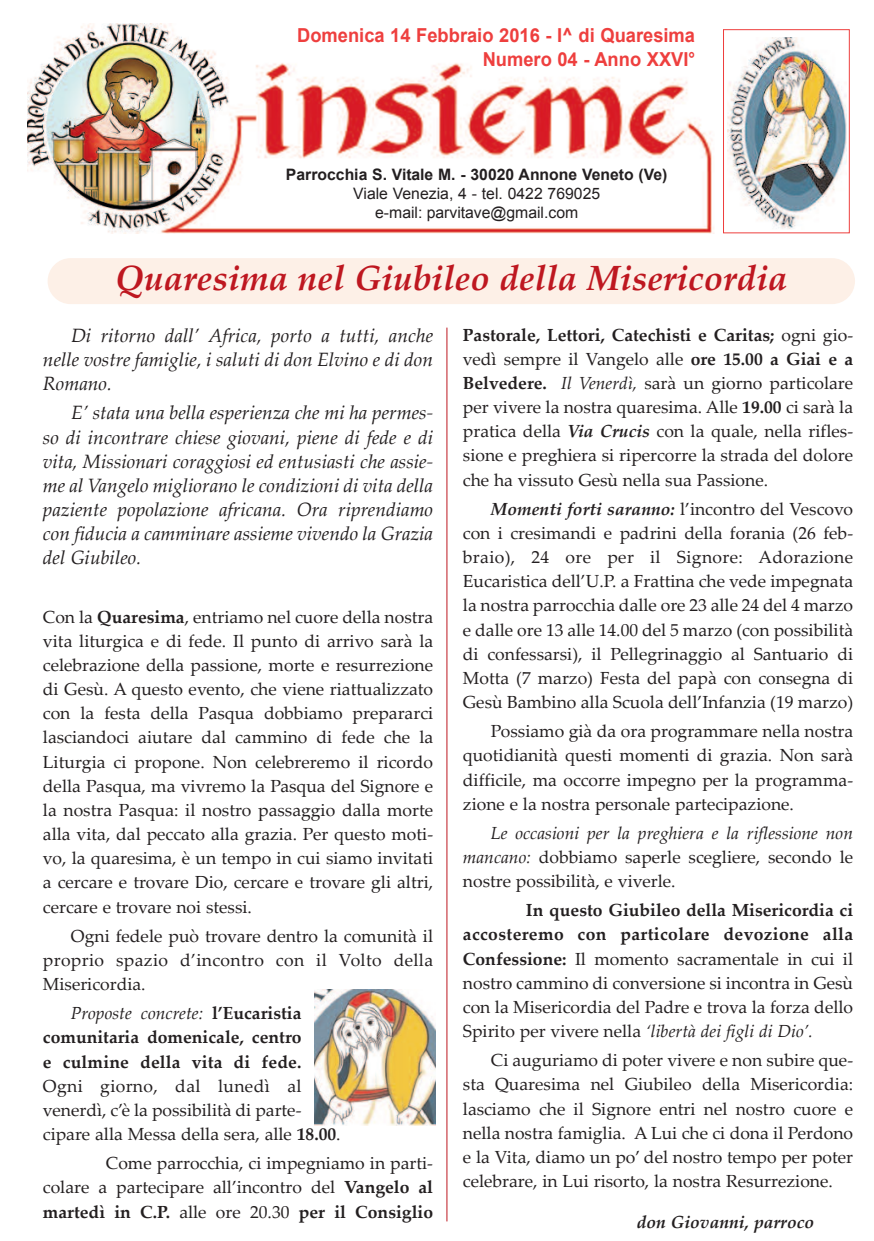
<style>
.page{position:relative;width:874px;height:1241px;background:#fff}
.page>*{position:absolute;margin:0;border:0;box-sizing:border-box;transform-origin:0 0}
.t1{font:italic 700 35px "Palatino Linotype";color:#be1720}
.t2{font:italic 19.25px/24.2px "Palatino Linotype";color:#231f20;text-align:justify}
.t3{font:700 19.25px/24.5px "Arial";color:#ee3f3e;text-align:right;scale:.95 1}
.t4{font:17.5px/24.2px "Palatino Linotype";color:#231f20;text-align:justify}
.t5{font:700 17.5px/24.2px "Palatino Linotype";color:#231f20;text-align:justify}
.t6{font:italic 700 17.5px "Palatino Linotype";color:#231f20}
.t7{font:15.75px/19.2px "Arial";color:#231f20;text-align:center}
.t8{font:700 15.75px "Arial";color:#231f20}
.s1{font-weight:700}
.s2{font-weight:400;font-style:italic}
.s3{font-style:italic}
.s4{font-weight:700;font-style:italic}
</style>
<div class="page">
<img style="left:28px;top:24px;width:686px;height:210px">
<div style="left:722px;top:29px;width:127px;height:204px;border:1px solid #ee3f3e"></div>
<hr style="left:446px;top:327px;width:1px;height:894px;background:#be1720">
<div style="left:48px;top:258px;width:806px;height:46px;background:#fdf0e7;border-radius:23px"></div>
<img style="left:727px;top:37px;width:119px;height:192px">
<img style="left:314px;top:989px;width:121px;height:136px">
<p class="t3" style="left:297px;top:23px;width:420px">Domenica 14 Febbraio 2016 - I^ di Quaresima<br>Numero 04 - Anno XXVI°</p>
<p class="t8" style="left:286px;top:165px;width:383px">Parrocchia S. Vitale M. - 30020 Annone Veneto (Ve)</p>
<p class="t7" style="left:353px;top:184px;width:248px">Viale Venezia, 4 - tel. 0422 769025 e-mail: parvitave@gmail.com</p>
<h1 class="t1" style="left:115px;top:264px;width:673px">Quaresima nel Giubileo della Misericordia</h1>
<p class="t2" style="left:43px;top:325px;width:391px;text-indent:28px">Di ritorno dall’ Africa, porto a tutti, anche nelle vostre famiglie, i saluti di don Elvino e di don Romano.</p>
<p class="t2" style="left:43px;top:403px;width:391px;text-indent:28px">E’ stata una bella esperienza che mi ha permes&shy;so di incontrare chiese giovani, piene di fede e di vita, Missionari coraggiosi ed entusiasti che assie&shy;me al Vangelo migliorano le condizioni di vita della paziente popolazione africana. Ora riprendiamo con fiducia a camminare assieme vivendo la Grazia del Giubileo.</p>
<p class="t4" style="left:43px;top:606px;width:391px">Con la <span class="s1">Quaresima</span>, entriamo nel cuore della nostra vita liturgica e di fede. Il punto di arrivo sarà la celebrazione della passione, morte e resurrezione di Gesù. A questo evento, che viene riattualizzato con la festa della Pasqua dobbiamo prepararci lasciandoci aiutare dal cammino di fede che la Liturgia ci propone. Non celebreremo il ricordo della Pasqua, ma vivremo la Pasqua del Signore e la nostra Pasqua: il nostro passaggio dalla morte alla vita, dal peccato alla grazia. Per questo moti&shy;vo, la quaresima, è un tempo in cui siamo invitati a cercare e trovare Dio, cercare e trovare gli altri, cercare e trovare noi stessi.</p>
<p class="t4" style="left:43px;top:925px;width:391px;text-indent:28px">Ogni fedele può trovare dentro la comunità il proprio spazio d’incontro con il Volto della Misericordia.</p>
<p class="t5" style="left:43px;top:1003px;width:260px;text-indent:28px"><span class="s2">Proposte concrete:</span> l’Eucaristia comunitaria domenicale, centro e culmine della vita di fede.</p>
<p class="t4" style="left:43px;top:1075px;width:299px;text-align:left">Ogni giorno, dal lunedì al venerdì, c’è la possibilità di parte&shy;cipare alla Messa della sera, alle <span class="s1">18.00</span>.</p>
<p class="t4" style="left:43px;top:1152px;width:391px;text-indent:63px">Come parrocchia, ci impegniamo in parti&shy;colare a partecipare all’incontro del <span class="s1">Vangelo al martedì in C.P.</span> alle ore 20.30 <span class="s1">per il Consiglio</span></p>
<p class="t4" style="left:462px;top:324px;width:391px"><span class="s1">Pastorale, Lettori, Catechisti e Caritas;</span> ogni gio&shy;vedì sempre il Vangelo alle <span class="s1">ore 15.00 a Giai e a Belvedere.</span> <span class="s3">Il Venerdì,</span> sarà un giorno particolare per vivere la nostra quaresima. Alle <span class="s1">19.00</span> ci sarà la pratica della <span class="s4">Via Crucis</span> con la quale, nella rifles&shy;sione e preghiera si ripercorre la strada del dolore che ha vissuto Gesù nella sua Passione.</p>
<p class="t4" style="left:462px;top:498px;width:391px;text-indent:28px"><span class="s4">Momenti forti saranno:</span> l’incontro del Vescovo con i cresimandi e padrini della forania (26 feb&shy;braio), 24 ore per il Signore: Adorazione Eucaristica dell’U.P. a Frattina che vede impegnata la nostra parrocchia dalle ore 23 alle 24 del 4 marzo e dalle ore 13 alle 14.00 del 5 marzo (con possibilità di confessarsi), il Pellegrinaggio al Santuario di Motta (7 marzo) Festa del papà con consegna di Gesù Bambino alla Scuola dell’Infanzia (19 marzo)</p>
<p class="t4" style="left:462px;top:721px;width:391px;text-indent:28px">Possiamo già da ora programmare nella nostra quotidianità questi momenti di grazia. Non sarà difficile, ma occorre impegno per la programma&shy;zione e la nostra personale partecipazione.</p>
<p class="t4" style="left:462px;top:822px;width:391px;text-indent:28px"><span class="s3">Le occasioni per la preghiera e la riflessione non mancano:</span> dobbiamo saperle scegliere, secondo le nostre possibilità, e viverle.</p>
<p class="t4" style="left:462px;top:900px;width:391px;text-indent:63px"><span class="s1">In questo Giubileo della Misericordia ci accosteremo con particolare devozione alla Confessione:</span> Il momento sacramentale in cui il nostro cammino di conversione si incontra in Gesù con la Misericordia del Padre e trova la forza dello Spirito per vivere nella <span class="s3">‘libertà dei figli di Dio’.</span></p>
<p class="t4" style="left:462px;top:1050px;width:391px;text-indent:28px">Ci auguriamo di poter vivere e non subire que&shy;sta Quaresima nel Giubileo della Misericordia: lasciamo che il Signore entri nel nostro cuore e nella nostra famiglia. A Lui che ci dona il Perdono e la Vita, diamo un po’ del nostro tempo per poter celebrare, in Lui risorto, la nostra Resurrezione.</p>
<p class="t6" style="left:636px;top:1215px;width:179px">don Giovanni, parroco</p>
</div>
